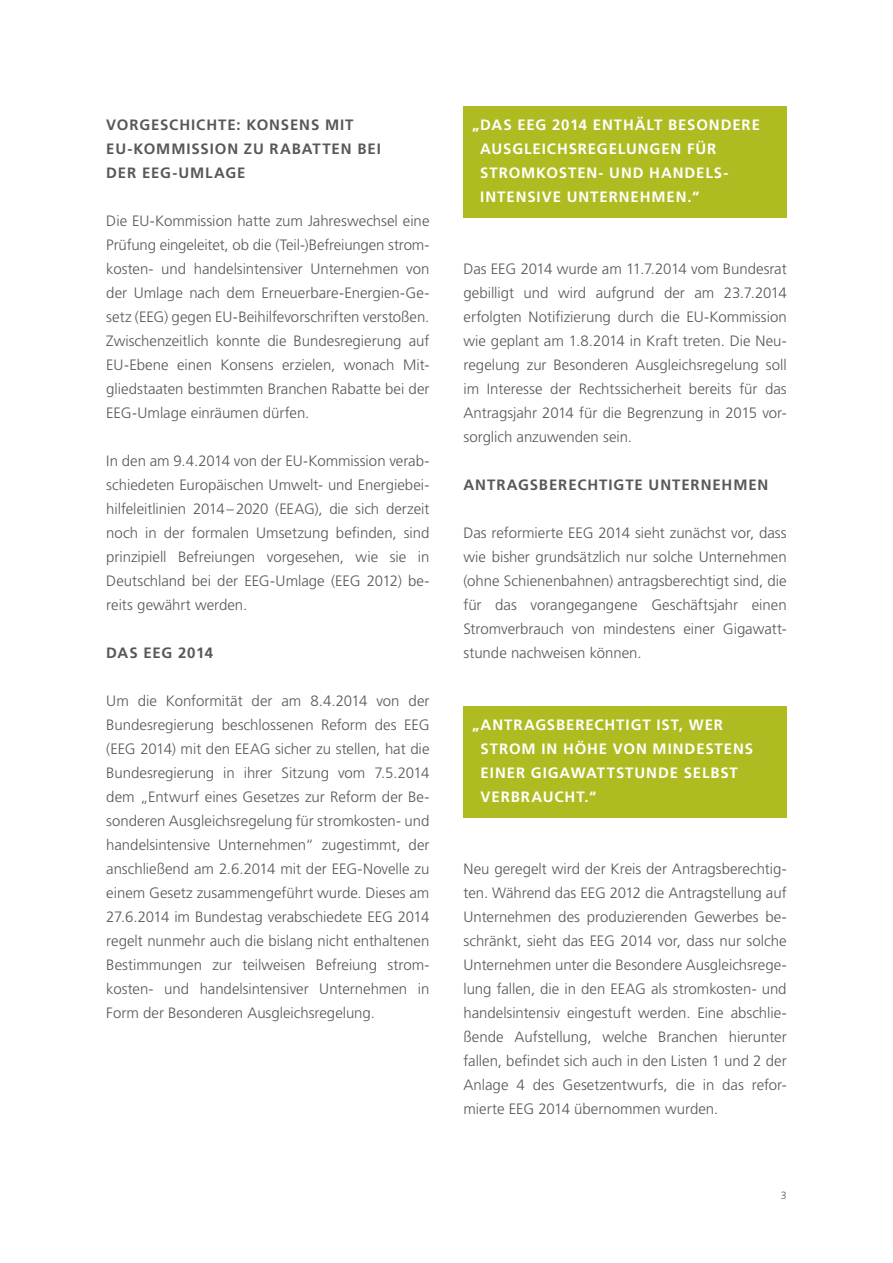
<style>
.page{position:relative;width:893px;height:1263px;background:#fff}
.page>*{position:absolute;margin:0;border:0;box-sizing:border-box;transform-origin:0 0}
.t1{font:300 15px/24px "Frutiger LT Std";color:#57585a;text-align:justify}
.t2{font:700 15px/24px "Frutiger LT Std";letter-spacing:.06em;color:#fff}
.t3{font:700 15px/24px "Frutiger LT Std";letter-spacing:.06em;color:#57585a}
.t4{font:300 10.5px "Frutiger LT Std";color:#57585a}
</style>
<div class="page">
<div style="left:463px;top:106px;width:324px;height:112px;background:#aebc21"></div>
<div style="left:463px;top:706px;width:324px;height:112px;background:#aebc21"></div>
<p class="t3" style="left:106px;top:113px;width:276px">VORGESCHICHTE: KONSENS MIT<br>EU-KOMMISSION ZU RABATTEN BEI<br>DER EEG</p>
<p class="t3" style="left:172px;top:161px;width:75px">-UMLAGE</p>
<p class="t1" style="left:106px;top:209px;width:325px">Die EU-Kommission hatte zum Jahreswechsel eine Prüfung eingeleitet, ob die (Teil-)Befreiungen strom&shy;kosten- und handelsintensiver Unternehmen von der Umlage nach dem Erneuerbare-Energien-Ge&shy;setz (EEG) gegen EU-Beihilfevorschriften verstoßen.<br>Zwischenzeitlich konnte die Bundesregierung auf EU-Ebene einen Konsens erzielen, wonach Mit&shy;gliedstaaten bestimmten Branchen Rabatte bei der EEG-Umlage einräumen dürfen.</p>
<p class="t1" style="left:106px;top:449px;width:325px">In den am 9.4.2014 von der EU-Kommission verab&shy;schiedeten Europäischen Umwelt- und Energiebei&shy;hilfeleitlinien 2014–2020 (EEAG), die sich derzeit noch in der formalen Umsetzung befinden, sind prinzipiell Befreiungen vorgesehen, wie sie in Deutschland bei der EEG-Umlage (EEG 2012) be&shy;reits gewährt werden.</p>
<p class="t3" style="left:106px;top:641px;width:48px">DAS EEG</p>
<p class="t3" style="left:178px;top:641px;width:37px">2014</p>
<p class="t1" style="left:106px;top:689px;width:325px">Um die Konformität der am 8.4.2014 von der Bundesregierung beschlossenen Reform des EEG (EEG 2014) mit den EEAG sicher zu stellen, hat die Bundesregierung in ihrer Sitzung vom 7.5.2014 dem „Entwurf eines Gesetzes zur Reform der Be&shy;sonderen Ausgleichsregelung für stromkosten- und handelsintensive Unternehmen“ zugestimmt, der anschließend am 2.6.2014 mit der EEG-Novelle zu einem Gesetz zusammengeführt wurde. Dieses am 27.6.2014 im Bundestag verabschiedete EEG 2014 regelt nunmehr auch die bislang nicht enthaltenen Bestimmungen zur teilweisen Befreiung strom&shy;kosten- und handelsintensiver Unternehmen in Form der Besonderen Ausgleichsregelung.</p>
<p class="t2" style="left:480px;top:113px;width:281px;text-indent:72px">2014 ENTHÄLT BESONDERE<br>AUSGLEICHSREGELUNGEN FÜR<br>STROMKOSTEN- UND HANDELS-<br>INTENSIVE UNTERNEHMEN.“</p>
<p class="t2" style="left:472px;top:113px;width:56px">„ DAS EEG</p>
<p class="t1" style="left:463px;top:257px;width:325px">Das EEG 2014 wurde am 11.7.2014 vom Bundesrat gebilligt und wird aufgrund der am 23.7.2014 erfolgten Notifizierung durch die EU-Kommission wie geplant am 1.8.2014 in Kraft treten. Die Neu&shy;regelung zur Besonderen Ausgleichsregelung soll im Interesse der Rechtssicherheit bereits für das Antragsjahr 2014 für die Begrenzung in 2015 vor&shy;sorglich anzuwenden sein.</p>
<p class="t3" style="left:463px;top:473px;width:306px">ANTRAGSBERECHTIGTE UNTERNEHMEN</p>
<p class="t1" style="left:463px;top:521px;width:325px">Das reformierte EEG 2014 sieht zunächst vor, dass wie bisher grundsätzlich nur solche Unternehmen (ohne Schienenbahnen) antragsberechtigt sind, die für das vorangegangene Geschäftsjahr einen Stromverbrauch von mindestens einer Gigawatt&shy;stunde nachweisen können.</p>
<p class="t2" style="left:481px;top:713px;width:274px;text-indent:-9px">„ ANTRAGSBERECHTIGT IST, WER<br>STROM IN HÖHE VON MINDESTENS<br>EINER GIGAWATTSTUNDE SELBST<br>VERBRAUCHT.“</p>
<p class="t1" style="left:463px;top:857px;width:325px">Neu geregelt wird der Kreis der Antragsberechtig&shy;ten. Während das EEG 2012 die Antragstellung auf Unternehmen des produzierenden Gewerbes be&shy;schränkt, sieht das EEG 2014 vor, dass nur solche Unternehmen unter die Besondere Ausgleichsrege&shy;lung fallen, die in den EEAG als stromkosten- und handelsintensiv eingestuft werden. Eine abschlie&shy;ßende Aufstellung, welche Branchen hierunter fallen, befindet sich auch in den Listen 1 und 2 der Anlage 4 des Gesetzentwurfs, die in das refor&shy;mierte EEG 2014 übernommen wurden.</p>
<p class="t4" style="left:781px;top:1189px;width:7px">3</p>
</div>
